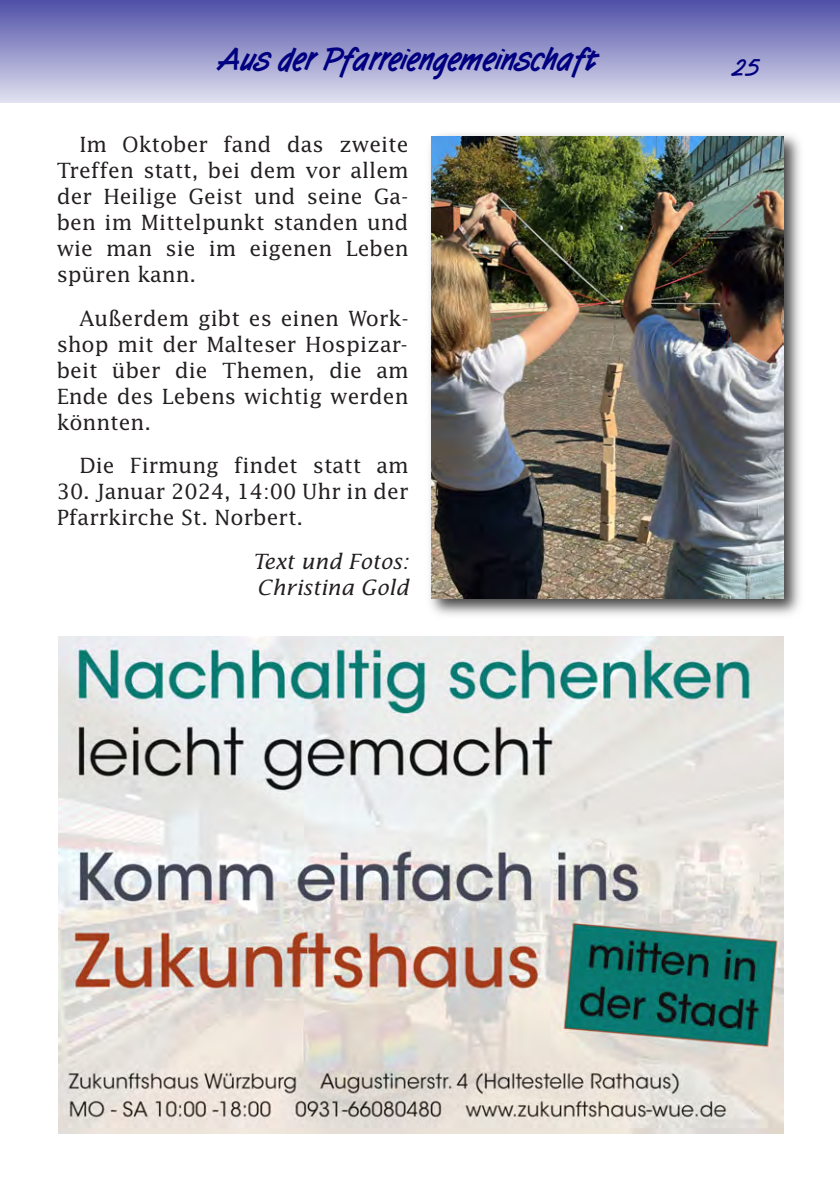
<style>
.page{position:relative;width:840px;height:1191px;background:#fff}
.page>*{position:absolute;margin:0;border:0;box-sizing:border-box;transform-origin:0 0}
.t1{font:700 32px "Tomboy";color:#000080}
.t2{font:700 22px "Tomboy";color:#000080}
.t3{font:21px/26px "Lucida";color:#231f20;text-align:justify}
.t4{font:italic 21px/26px "Lucida";color:#231f20}
</style>
<div class="page">
<div style="left:0;top:0;width:839px;height:102px;background:linear-gradient(to bottom,#4f4fa7,#dfdfef)"></div>
<div style="left:0;top:0;width:17px;height:102px;background:linear-gradient(to bottom,#4f4fa7,#dfdfef)"></div>
<img style="left:59px;top:636px;width:723px;height:497px">
<img style="left:430px;top:134px;width:370px;height:481px">
<img style="left:431px;top:136px;width:351px;height:462px">
<h1 class="t1" style="left:219px;top:40px;width:380px">Aus der Pfarreiengemeinschaft</h1>
<p class="t3" style="left:57px;top:132px;width:353px;text-indent:23px">Im Oktober fand das zweite Treffen statt, bei dem vor allem der Heilige Geist und seine Ga&shy;ben im Mittelpunkt standen und wie man sie im eigenen Leben spüren kann.</p>
<p class="t3" style="left:57px;top:306px;width:353px;text-indent:23px">Außerdem gibt es einen Work&shy;shop mit der Malteser Hospizar&shy;beit über die Themen, die am Ende des Lebens wichtig werden könnten.</p>
<p class="t3" style="left:79px;top:453px;width:330px">Die Firmung findet statt am</p>
<p class="t3" style="left:57px;top:479px;width:353px">30. Januar 2024, 14:00 Uhr in der<br>Pfarrkirche St. Norbert.</p>
<p class="t4" style="left:252px;top:549px;width:157px">Text und Fotos:<br>Christina Gold</p>
<p class="t2" style="left:733px;top:55px;width:28px">25</p>
</div>
